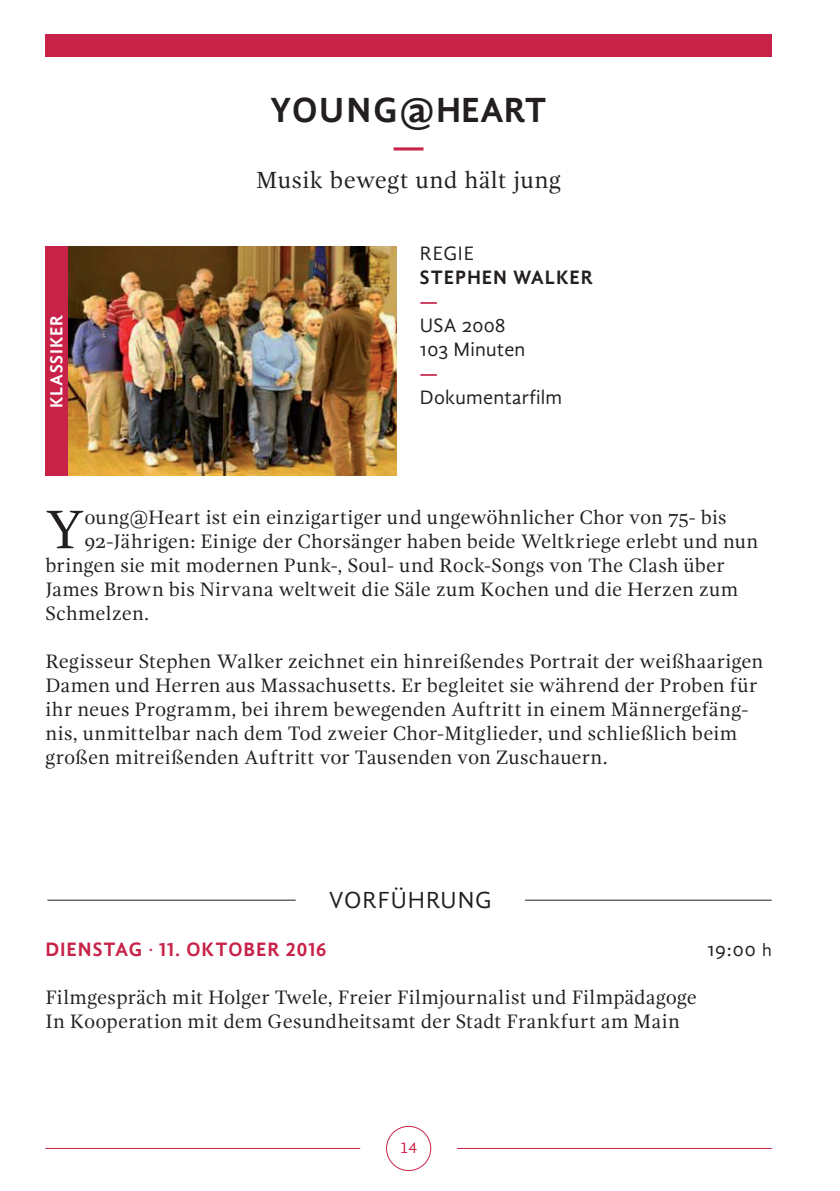
<style>
.page{position:relative;width:840px;height:1191px;background:#fff}
.page>*{position:absolute;margin:0;border:0;box-sizing:border-box;transform-origin:0 0}
.t1{font:55.8px "Gandhi Serif";color:#231f20}
.t2{font:700 36px "Gandhi Sans";color:#231f20}
.t3{font:700 36px "Gandhi Sans";color:#c82249}
.t4{font:24px "Gandhi Serif";letter-spacing:.02em;color:#231f20}
.t5{font:24px "Gandhi Sans";letter-spacing:.04em;color:#231f20}
.t6{font:20px/24px "Gandhi Serif";letter-spacing:.005em;color:#231f20}
.t7{font:20px/24px "Gandhi Sans";letter-spacing:.01em;color:#231f20}
.t8{font:700 20px "Gandhi Sans";letter-spacing:.045em;color:#c82249}
.t9{font:700 20px "Gandhi Sans";letter-spacing:.04em;color:#231f20}
.t10{font:700 18px "Gandhi Sans";letter-spacing:.04em;color:#fff}
.t11{font:16px "Gandhi Sans";color:#c82249}
.s1{font-weight:400}
.s2{font-size:18px}
</style>
<div class="page">
<hr style="left:45px;top:1148px;width:315px;height:1px;background:#c82249">
<hr style="left:457px;top:1148px;width:314px;height:1px;background:#c82249">
<div style="left:386px;top:1125px;width:45px;height:46px;border:1px solid #c82249;border-radius:50%"></div>
<div style="left:45px;top:34px;width:726px;height:23px;background:#c82249"></div>
<hr style="left:47px;top:899px;width:248px;height:1px;background:#231f20">
<hr style="left:524px;top:899px;width:247px;height:1px;background:#231f20">
<img style="left:68px;top:247px;width:328px;height:229px">
<div style="left:45px;top:247px;width:23px;height:229px;background:#c82249"></div>
<p class="t10" style="left:46px;top:408px;width:94px;rotate:-90deg">KLASSIKER</p>
<h2 class="t2" style="left:270px;top:89px;width:278px">YOUNG@HEART</h2>
<h2 class="t3" style="left:392px;top:125px;width:34px">—</h2>
<p class="t4" style="left:256px;top:166px;width:306px">Musik bewegt und hält jung</p>
<p class="t7" style="left:420px;top:241px;width:56px">REGIE</p>
<p class="t9" style="left:420px;top:266px;width:174px">STEPHEN WALKER</p>
<p class="t8" style="left:420px;top:290px;width:19px">—</p>
<p class="t7" style="left:420px;top:313px;width:107px">USA 2008<br>103 Minuten</p>
<p class="t8" style="left:420px;top:362px;width:19px">—</p>
<p class="t7" style="left:420px;top:385px;width:144px">Dokumentarfilm</p>
<h1 class="t1" style="left:45px;top:498px;width:40px">Y</h1>
<p class="t6" style="left:84px;top:505px;width:643px">oung@Heart ist ein einzigartiger und ungewöhnlicher Chor von 75- bis</p>
<p class="t6" style="left:84px;top:529px;width:675px">92-Jährigen: Einige der Chorsänger haben beide Weltkriege erlebt und nun</p>
<p class="t6" style="left:45px;top:553px;width:680px">bringen sie mit modernen Punk-, Soul- und Rock-Songs von The Clash über</p>
<p class="t6" style="left:45px;top:577px;width:694px">James Brown bis Nirvana weltweit die Säle zum Kochen und die Herzen zum</p>
<p class="t6" style="left:45px;top:601px;width:105px">Schmelzen.</p>
<p class="t6" style="left:45px;top:649px;width:719px">Regisseur Stephen Walker zeichnet ein hinreißendes Portrait der weißhaarigen Damen und Herren aus Massachusetts. Er begleitet sie während der Proben für ihr neues Programm, bei ihrem bewegenden Auftritt in einem Männergefäng&shy;nis, unmittelbar nach dem Tod zweier Chor-Mitglieder, und schließlich beim großen mitreißenden Auftritt vor Tausenden von Zuschauern.</p>
<p class="t5" style="left:328px;top:886px;width:164px">VORFÜHRUNG</p>
<p class="t8" style="left:45px;top:938px;width:282px">DIENSTAG <span class="s1">·</span> 11. OKTOBER 2016</p>
<p class="t7" style="left:707px;top:937px;width:66px">19:00 <span class="s2">h</span></p>
<p class="t6" style="left:45px;top:985px;width:652px">Filmgespräch mit Holger Twele, Freier Filmjournalist und Filmpädagoge<br>In Kooperation mit dem Gesundheitsamt der Stadt Frankfurt am Main</p>
<p class="t11" style="left:399px;top:1138px;width:19px">14</p>
</div>
